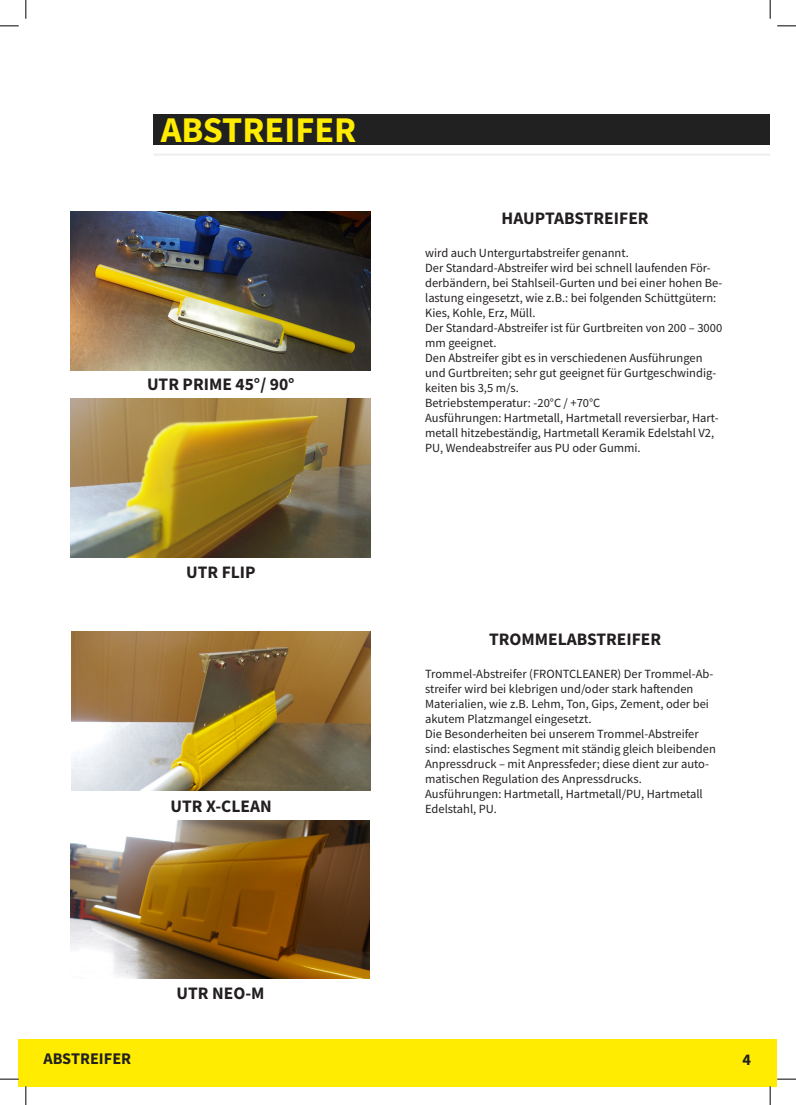
<style>
.page{position:relative;width:796px;height:1105px;background:#fff}
.page>*{position:absolute;margin:0;border:0;box-sizing:border-box;transform-origin:0 0}
.t1{font:700 36.25px "Source Sans Pro";color:#ffec00}
.t2{font:700 17.5px "Source Sans Pro";color:#231f20}
.t3{font:700 16.25px "Source Sans Pro";color:#212121}
.t4{font:12.5px/15px "Source Sans Pro";color:#231f20}
</style>
<div class="page">
<hr style="left:153px;top:153px;width:617px;height:3px;background:#212121">
<div style="left:153px;top:114px;width:617px;height:31px;background:#212121"></div>
<div style="left:19px;top:1038px;width:751px;height:47px;background:#ffec00"></div>
<div style="left:770px;top:1038px;width:7px;height:47px;background:#ffec00"></div>
<img style="left:71px;top:211px;width:300px;height:159px">
<img style="left:71px;top:631px;width:299px;height:159px">
<img style="left:71px;top:398px;width:300px;height:159px">
<img style="left:71px;top:820px;width:299px;height:157px">
<svg style="left:0;top:25px;width:19px;height:2px"></svg>
<svg style="left:777px;top:25px;width:19px;height:2px"></svg>
<svg style="left:0;top:1077px;width:19px;height:2px"></svg>
<svg style="left:777px;top:1078px;width:19px;height:1px"></svg>
<svg style="left:25px;top:0;width:2px;height:19px"></svg>
<svg style="left:25px;top:1085px;width:2px;height:19px"></svg>
<svg style="left:769px;top:0;width:2px;height:19px"></svg>
<svg style="left:769px;top:1085px;width:2px;height:19px"></svg>
<p class="t1" style="left:161px;top:105px;width:197px">ABSTREIFER</p>
<p class="t2" style="left:147px;top:372px;width:149px">UTR PRIME 45°/ 90°</p>
<p class="t2" style="left:186px;top:560px;width:71px">UTR FLIP</p>
<p class="t2" style="left:170px;top:793px;width:103px">UTR X-CLEAN</p>
<p class="t2" style="left:176px;top:981px;width:89px">UTR NEO-M</p>
<p class="t2" style="left:502px;top:206px;width:148px">HAUPTABSTREIFER</p>
<p class="t4" style="left:425px;top:245px;width:205px">wird auch Untergurtabstreifer genannt.</p>
<p class="t4" style="left:425px;top:260px;width:298px">Der Standard-Abstreifer wird bei schnell laufenden För&shy;derbändern, bei Stahlseil-Gurten und bei einer hohen Be&shy;lastung eingesetzt, wie z.B.: bei folgenden Schüttgütern:</p>
<p class="t4" style="left:425px;top:305px;width:112px">Kies, Kohle, Erz, Müll.</p>
<p class="t4" style="left:425px;top:320px;width:298px">Der Standard-Abstreifer ist für Gurtbreiten von 200 – 3000 mm geeignet.</p>
<p class="t4" style="left:425px;top:350px;width:293px">Den Abstreifer gibt es in verschiedenen Ausführungen und Gurtbreiten; sehr gut geeignet für Gurtgeschwindig&shy;keiten bis 3,5 m/s.</p>
<p class="t4" style="left:425px;top:395px;width:177px">Betriebstemperatur: -20°C / +70°C</p>
<p class="t4" style="left:425px;top:410px;width:295px">Ausführungen: Hartmetall, Hartmetall reversierbar, Hart&shy;metall hitzebeständig, Hartmetall Keramik Edelstahl V2,<br>PU, Wendeabstreifer aus PU oder Gummi.</p>
<p class="t2" style="left:489px;top:626px;width:174px">TROMMELABSTREIFER</p>
<p class="t4" style="left:425px;top:665px;width:290px">Trommel-Abstreifer (FRONTCLEANER) Der Trommel-Ab&shy;streifer wird bei klebrigen und/oder stark haftenden Materialien, wie z.B. Lehm, Ton, Gips, Zement, oder bei akutem Platzmangel eingesetzt.</p>
<p class="t4" style="left:425px;top:725px;width:292px">Die Besonderheiten bei unserem Trommel-Abstreifer sind: elastisches Segment mit ständig gleich bleibenden Anpressdruck – mit Anpressfeder; diese dient zur auto&shy;matischen Regulation des Anpressdrucks.</p>
<p class="t4" style="left:425px;top:785px;width:279px">Ausführungen: Hartmetall, Hartmetall/PU, Hartmetall<br>Edelstahl, PU.</p>
<p class="t3" style="left:43px;top:1047px;width:89px">ABSTREIFER</p>
<p class="t3" style="left:742px;top:1047px;width:10px">4</p>
</div>
